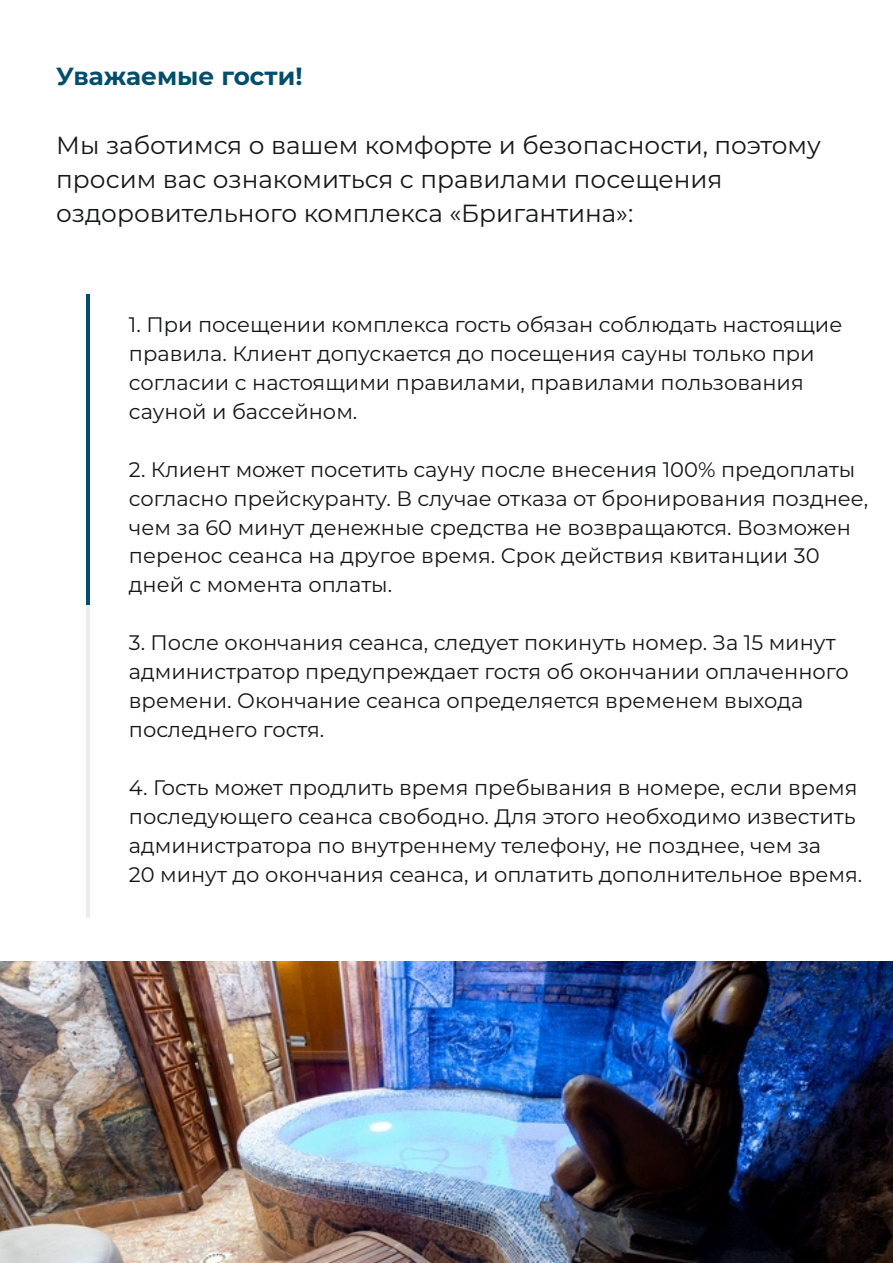
<style>
.page{position:relative;width:893px;height:1263px;background:#fff}
.page>*{position:absolute;margin:0;border:0;box-sizing:border-box;transform-origin:0 0}
.t1{font:24.75px/34.2px "Montserrat";color:#151616}
.t2{font:700 24.75px "Montserrat";color:#004e6c}
.t3{font:21px/29px "Montserrat";color:#151616}
</style>
<div class="page">
<hr style="left:87px;top:294px;width:3px;height:313px;background:#004e6c">
<hr style="left:87px;top:605px;width:3px;height:313px;background:#ececec">
<img style="left:0;top:961px;width:893px;height:302px">
<p class="t2" style="left:56px;top:61px;width:248px">Уважаемые гости!</p>
<p class="t1" style="left:56px;top:128px;width:766px">Мы заботимся о вашем комфорте и безопасности, поэтому просим вас ознакомиться с правилами посещения оздоровительного комплекса «Бригантина»:</p>
<p class="t3" style="left:129px;top:310px;width:715px">1. При посещении комплекса гость обязан соблюдать настоящие правила. Клиент допускается до посещения сауны только при согласии с настоящими правилами, правилами пользования сауной и бассейном.</p>
<p class="t3" style="left:129px;top:455px;width:741px">2. Клиент может посетить сауну после внесения 100% предоплаты согласно прейскуранту. В случае отказа от бронирования позднее, чем за 60 минут денежные средства не возвращаются. Возможен перенос сеанса на другое время. Срок действия квитанции 30 дней с момента оплаты.</p>
<p class="t3" style="left:129px;top:628px;width:721px">3. После окончания сеанса, следует покинуть номер. За 15 минут администратор предупреждает гостя об окончании оплаченного времени. Окончание сеанса определяется временем выхода последнего гостя.</p>
<p class="t3" style="left:129px;top:773px;width:735px">4. Гость может продлить время пребывания в номере, если время последующего сеанса свободно. Для этого необходимо известить администратора по внутреннему телефону, не позднее, чем за<br>20 минут до окончания сеанса, и оплатить дополнительное время.</p>
</div>
